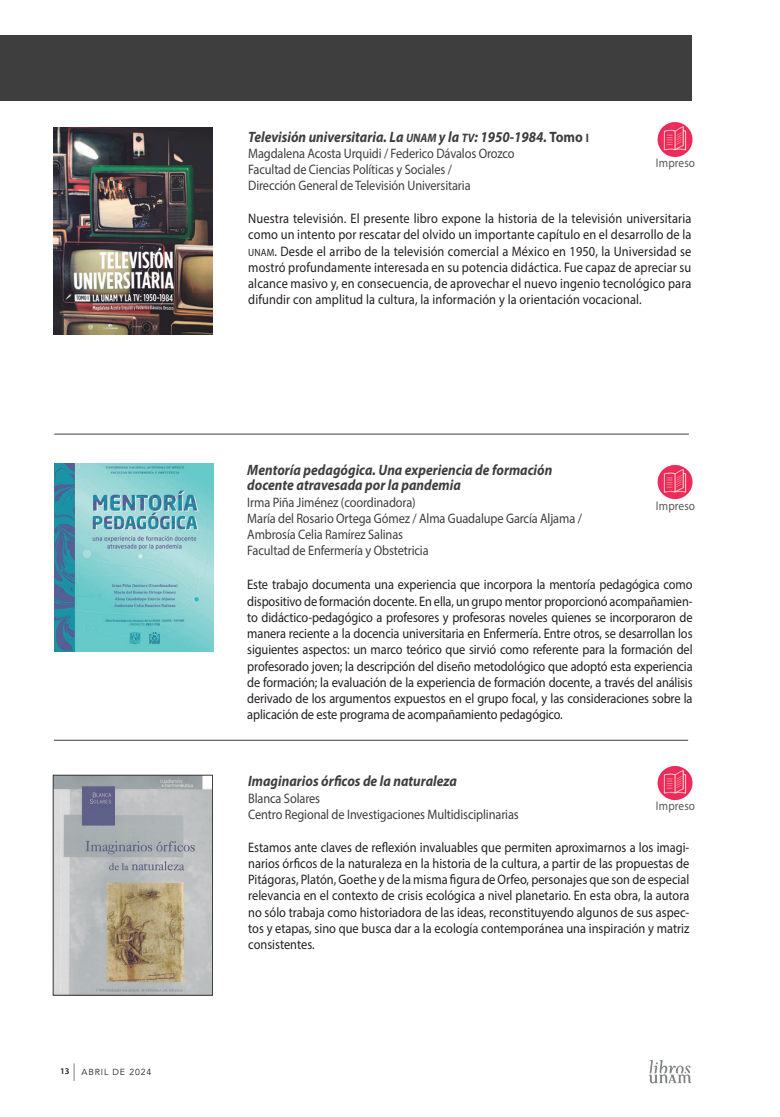
<style>
.page{position:relative;width:780px;height:1117px;background:#fff}
.page>*{position:absolute;margin:0;border:0;box-sizing:border-box;transform-origin:0 0}
._2_Título_libro_secu{font:italic 700 15px "Myriad Pro";color:#3e3e3f;scale:.9 1}
._2_Texto_interior_se{font:13.75px/16.2px "Myriad Pro";color:#231f20;text-align:justify;scale:.9 1}
._2_Dependencia_libro{font:13.75px "Myriad Pro";letter-spacing:-.01em;color:#3e3e3f;scale:.9 1}
.texto_int{font:12.5px "Myriad Pro";letter-spacing:.01em;color:#57585a;scale:.9 1}
.t1{font:8.75px "Avenir LT Std";letter-spacing:.1em;color:#231f20}
.t2{font:600 8.75px "Myriad Pro";color:#231f20}
.s1{font-size:12.25px}
.s2{font-style:normal}
.s3{font-style:normal;font-size:12.25px}
.s4{font-size:10.5px}
</style>
<div class="page">
<svg style="left:649px;top:1060px;width:42px;height:23px"></svg>
<svg style="left:74px;top:1063px;width:1px;height:17px"></svg>
<img style="left:55px;top:776px;width:156px;height:217px">
<div style="left:53px;top:774px;width:160px;height:221px;border:1px solid #231f20"></div>
<div style="left:0;top:35px;width:691px;height:66px;background:#3e3e3f"></div>
<hr style="left:54px;top:739px;width:634px;height:1px;background:#3e3e3f">
<img style="left:657px;top:765px;width:36px;height:36px">
<hr style="left:54px;top:433px;width:635px;height:1px;background:#3e3e3f">
<img style="left:657px;top:464px;width:36px;height:36px">
<img style="left:657px;top:121px;width:36px;height:37px">
<img style="left:54px;top:463px;width:159px;height:188px">
<img style="left:53px;top:128px;width:159px;height:206px">
<p class="t2" style="left:60px;top:1065px;width:11px">13</p>
<p class="t1" style="left:81px;top:1066px;width:71px">ABRIL DE 2024</p>
<p class="_2_Título_libro_secu" style="left:248px;top:127px;width:380px">Televisión universitaria. La <span class="s1">UNAM</span> y la <span class="s1">TV</span>: 1950-1984. <span class="s2">Tomo</span> <span class="s3">i</span></p>
<p class="_2_Dependencia_libro" style="left:248px;top:145px;width:297px">Magdalena Acosta Urquidi / Federico Dávalos Orozco</p>
<p class="_2_Dependencia_libro" style="left:248px;top:161px;width:228px">Facultad de Ciencias Políticas y Sociales /</p>
<p class="_2_Dependencia_libro" style="left:248px;top:177px;width:249px">Dirección General de Televisión Universitaria</p>
<p class="_2_Texto_interior_se" style="left:248px;top:210px;width:494px">Nuestra televisión. El presente libro expone la historia de la televisión universitaria como un intento por rescatar del olvido un importante capítulo en el desarrollo de la <span class="s4">UNAM</span>. Desde el arribo de la televisión comercial a México en 1950, la Universidad se mostró profundamente interesada en su potencia didáctica. Fue capaz de apreciar su alcance masivo y, en consecuencia, de aprovechar el nuevo ingenio tecnológico para difundir con amplitud la cultura, la información y la orientación vocacional.</p>
<p class="texto_int" style="left:656px;top:155px;width:45px">Impreso</p>
<p class="_2_Título_libro_secu" style="left:247px;top:460px;width:340px">Mentoría pedagógica. Una experiencia de formación</p>
<p class="_2_Título_libro_secu" style="left:247px;top:475px;width:239px">docente atravesada por la pandemia</p>
<p class="_2_Dependencia_libro" style="left:247px;top:493px;width:189px">Irma Piña Jiménez (coordinadora)</p>
<p class="_2_Dependencia_libro" style="left:247px;top:509px;width:373px">María del Rosario Ortega Gómez / Alma Guadalupe García Aljama /</p>
<p class="_2_Dependencia_libro" style="left:247px;top:526px;width:175px">Ambrosía Celia Ramírez Salinas</p>
<p class="_2_Dependencia_libro" style="left:247px;top:542px;width:203px">Facultad de Enfermería y Obstetricia</p>
<p class="_2_Texto_interior_se" style="left:247px;top:576px;width:496px">Este trabajo documenta una experiencia que incorpora la mentoría pedagógica como dispositivo de formación docente. En ella, un grupo mentor proporcionó acompañamien&shy;to didáctico-pedagógico a profesores y profesoras noveles quienes se incorporaron de manera reciente a la docencia universitaria en Enfermería. Entre otros, se desarrollan los siguientes aspectos: un marco teórico que sirvió como referente para la formación del profesorado joven; la descripción del diseño metodológico que adoptó esta experiencia de formación; la evaluación de la experiencia de formación docente, a través del análisis derivado de los argumentos expuestos en el grupo focal, y las consideraciones sobre la aplicación de este programa de acompañamiento pedagógico.</p>
<p class="texto_int" style="left:656px;top:497px;width:45px">Impreso</p>
<p class="_2_Título_libro_secu" style="left:248px;top:771px;width:233px">Imaginarios órficos de la naturaleza</p>
<p class="_2_Dependencia_libro" style="left:248px;top:789px;width:81px">Blanca Solares</p>
<p class="_2_Dependencia_libro" style="left:248px;top:805px;width:302px">Centro Regional de Investigaciones Multidisciplinarias</p>
<p class="_2_Texto_interior_se" style="left:248px;top:838px;width:491px">Estamos ante claves de reflexión invaluables que permiten aproximarnos a los imagi&shy;narios órficos de la naturaleza en la historia de la cultura, a partir de las propuestas de Pitágoras, Platón, Goethe y de la misma figura de Orfeo, personajes que son de especial relevancia en el contexto de crisis ecológica a nivel planetario. En esta obra, la autora no sólo trabaja como historiadora de las ideas, reconstituyendo algunos de sus aspec&shy;tos y etapas, sino que busca dar a la ecología contemporánea una inspiración y matriz consistentes.</p>
<p class="texto_int" style="left:656px;top:798px;width:45px">Impreso</p>
</div>
